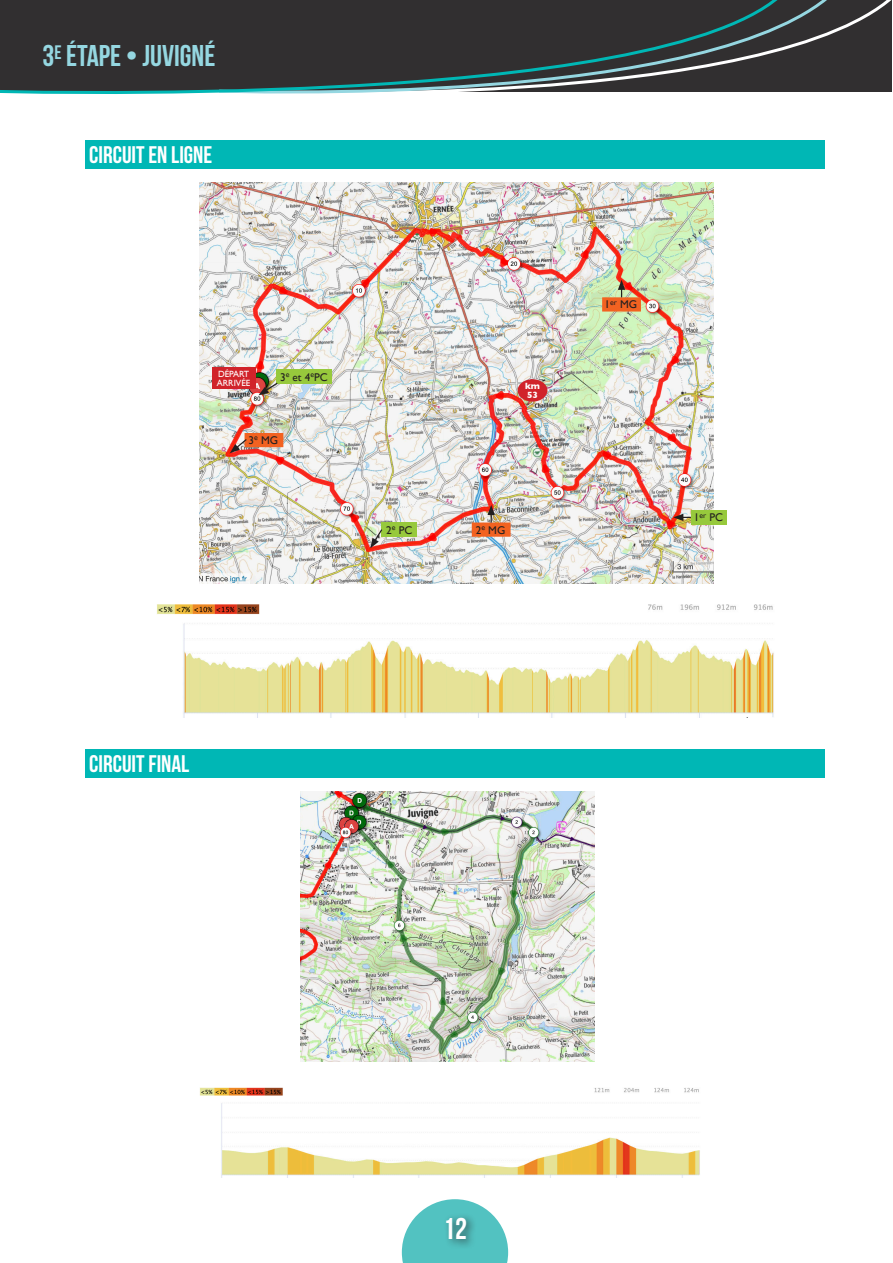
<style>
.page{position:relative;width:893px;height:1263px;background:#fff}
.page>*{position:absolute;margin:0;border:0;box-sizing:border-box;transform-origin:0 0}
.t1{font:700 30px "Bebas Neue";color:#95d7e1}
.t2{font:700 30px "Bebas Neue";color:#fff}
.Titre2{font:700 24px "Bebas Neue";color:#fff}
.t3{font:11.25px "Gill Sans";color:#231f20}
.t4{font:700 9.15px "Gill Sans";color:#fff}
.t5{font:9px "Gill Sans";color:#fff}
</style>
<div class="page">
<div style="left:85px;top:140px;width:740px;height:29px;background:#00b7b5"></div>
<div style="left:85px;top:749px;width:740px;height:29px;background:#00b7b5"></div>
<img style="left:300px;top:792px;width:295px;height:269px">
<img style="left:199px;top:183px;width:515px;height:400px">
<svg style="left:602px;top:280px;width:39px;height:32px"></svg>
<div style="left:691px;top:510px;width:35px;height:14px;background:#97c93c"></div>
<svg style="left:673px;top:514px;width:18px;height:7px"></svg>
<svg style="left:472px;top:505px;width:39px;height:32px"></svg>
<div style="left:518px;top:379px;width:29px;height:23px;background:#d1232a;border-radius:50%"></div>
<div style="left:382px;top:522px;width:35px;height:15px;background:#97c93c"></div>
<svg style="left:370px;top:528px;width:13px;height:20px"></svg>
<svg style="left:230px;top:433px;width:53px;height:20px"></svg>
<img style="left:199px;top:1087px;width:501px;height:91px">
<img style="left:157px;top:604px;width:617px;height:113px">
<div style="left:212px;top:367px;width:43px;height:21px;background:#d1232a"></div>
<div style="left:276px;top:369px;width:56px;height:15px;background:#97c93c"></div>
<svg style="left:258px;top:381px;width:21px;height:14px"></svg>
<svg style="left:402px;top:1199px;width:106px;height:64px"></svg>
<div style="left:442px;top:1213px;width:34px;height:37px;background:#231f20;opacity:.75"></div>
<div style="left:843px;top:0;width:37px;height:92px;background:#312f30"></div>
<svg style="left:790px;top:0;width:53px;height:92px;background:#3a3a3b"></svg>
<svg style="left:0;top:0;width:790px;height:94px;background:#373d3e"></svg>
<svg style="left:880px;top:0;width:12px;height:92px"></svg>
<p class="t1" style="left:43px;top:39px;width:174px">3<sup>E</sup> ÉTAPE • JUVIGNÉ</p>
<p class="Titre2" style="left:89px;top:141px;width:125px">CIRCUIT EN LIGNE</p>
<p class="t5" style="left:218px;top:368px;width:33px">DÉPART</p>
<p class="t5" style="left:217px;top:377px;width:35px">ARRIVÉE</p>
<p class="t3" style="left:280px;top:370px;width:49px">3<sup>e</sup> et 4<sup>e</sup>PC</p>
<p class="t3" style="left:249px;top:433px;width:31px">3<sup>e</sup> MG</p>
<p class="t3" style="left:386px;top:523px;width:28px">2<sup>e</sup> PC</p>
<p class="t4" style="left:525px;top:379px;width:17px">km</p>
<p class="t4" style="left:527px;top:388px;width:12px">53</p>
<p class="t3" style="left:476px;top:523px;width:31px">2<sup>e</sup> MG</p>
<p class="t3" style="left:605px;top:298px;width:34px">1<sup>er</sup> MG</p>
<p class="t3" style="left:694px;top:511px;width:31px">1<sup>er</sup> PC</p>
<p class="Titre2" style="left:89px;top:750px;width:102px">CIRCUIT FINAL</p>
<h1 class="t2" style="left:443px;top:1212px;width:25px">12</h1>
</div>
